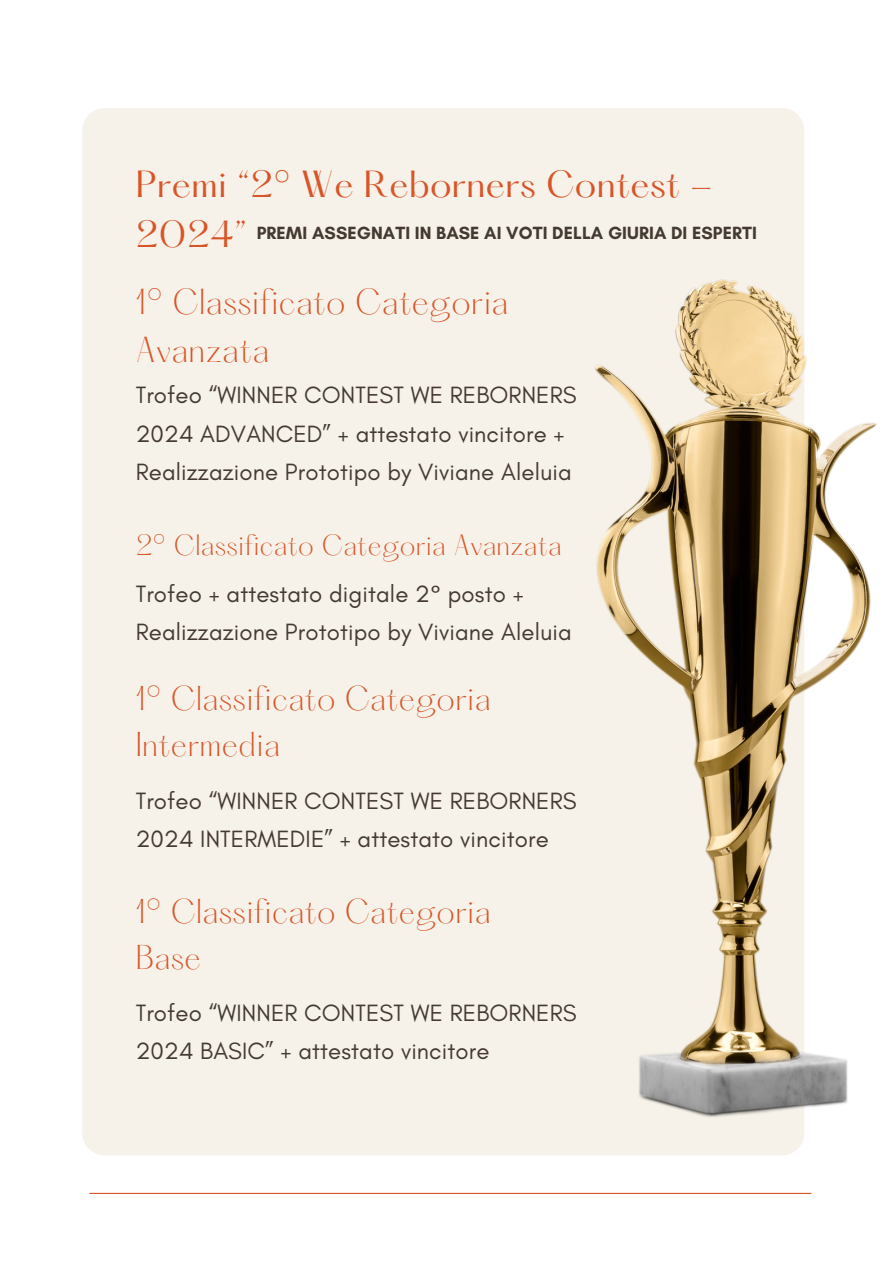
<style>
.page{position:relative;width:894px;height:1264px;background:#fff}
.page>*{position:absolute;margin:0;border:0;box-sizing:border-box;transform-origin:0 0}
.t1{font:33px/50.7px "Hatton";letter-spacing:.01em;color:#d85528}
.t2{font:300 31.65px/48.3px "Hatton";letter-spacing:.01em;color:#d85528}
.t3{font:300 30.15px/46.2px "Hatton";letter-spacing:.01em;color:#d85528}
.t4{font:300 25.65px "Hatton";letter-spacing:.01em;color:#d85528}
.t5{font:24px/38.2px "Glacial Indifference";letter-spacing:.005em;color:#443a31}
.t6{font:700 18px "Glacial Indifference";letter-spacing:.005em;color:#443a31}
</style>
<div class="page">
<div style="left:82px;top:108px;width:722px;height:1047px;background:#f6f2ea;border-radius:22px"></div>
<hr style="left:89px;top:1192px;width:722px;height:1px;background:#d85528">
<img style="left:595px;top:279px;width:281px;height:838px">
<h1 class="t1" style="left:136px;top:162px;width:578px">Premi “2° We Reborners Contest -<br>2024”</h1>
<h2 class="t2" style="left:136px;top:280px;width:374px">1° Classificato Categoria<br>Avanzata</h2>
<p class="t5" style="left:136px;top:376px;width:442px">Trofeo “WINNER CONTEST WE REBORNERS<br>2024 ADVANCED” + attestato vincitore +<br>Realizzazione Prototipo by Viviane Aleluia</p>
<p class="t6" style="left:257px;top:221px;width:501px">PREMI ASSEGNATI IN BASE AI VOTI DELLA GIURIA DI ESPERTI</p>
<p class="t4" style="left:136px;top:533px;width:427px">2° Classificato Categoria Avanzata</p>
<p class="t5" style="left:136px;top:574px;width:437px">Trofeo + attestato digitale 2° posto +<br>Realizzazione Prototipo by Viviane Aleluia</p>
<p class="t3" style="left:136px;top:678px;width:356px">1° Classificato Categoria<br>Intermedia</p>
<p class="t5" style="left:136px;top:781px;width:442px">Trofeo “WINNER CONTEST WE REBORNERS<br>2024 INTERMEDIE” + attestato vincitore</p>
<p class="t3" style="left:136px;top:891px;width:356px">1° Classificato Categoria<br>Base</p>
<p class="t5" style="left:136px;top:993px;width:442px">Trofeo “WINNER CONTEST WE REBORNERS<br>2024 BASIC” + attestato vincitore</p>
</div>
